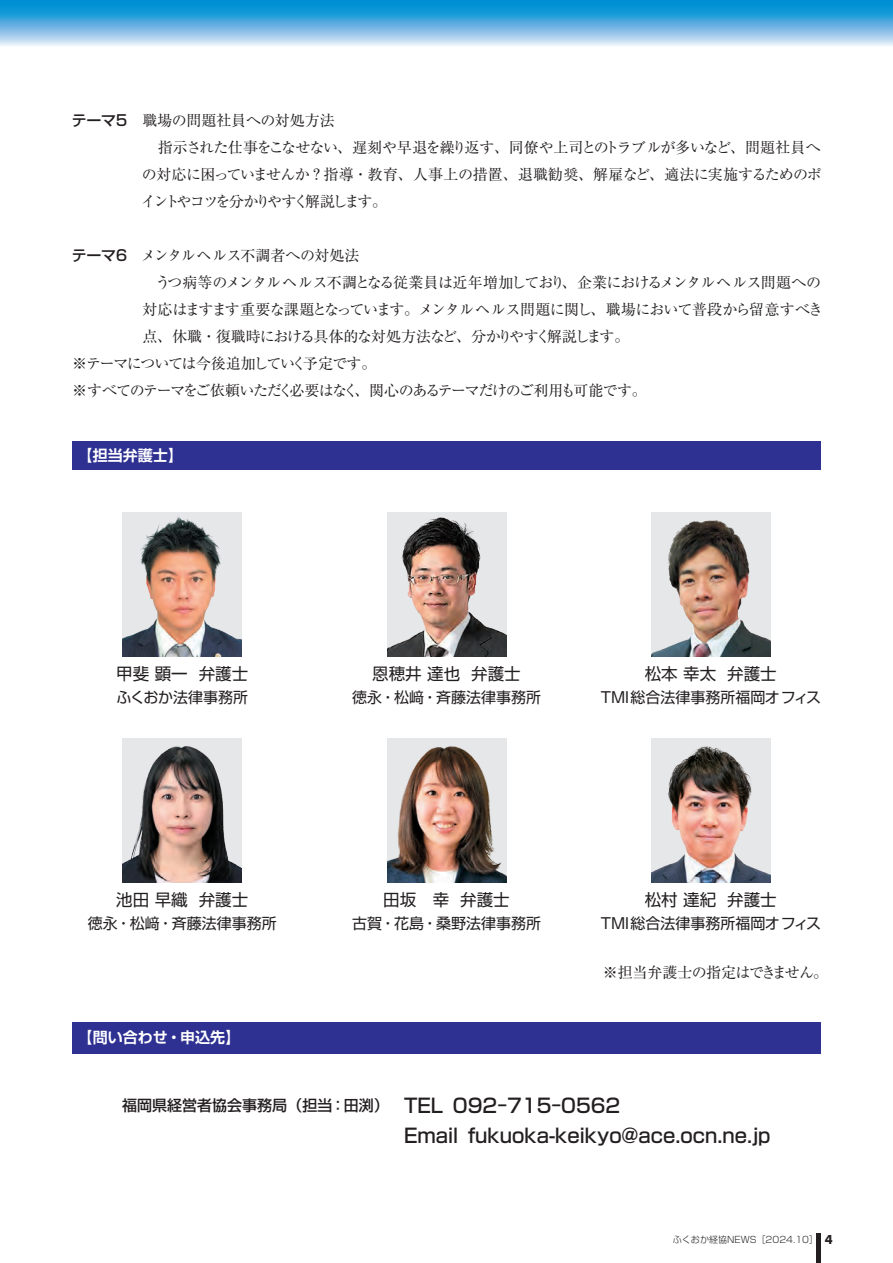
<style>
.page{position:relative;width:893px;height:1263px;background:#fff}
.page>*{position:absolute;margin:0;border:0;box-sizing:border-box;transform-origin:0 0}
.t1{font:500 19.5px "Shin Go Pr 6";color:#231f20}
.t2{font:16.5px "Shin Go Pr 6";color:#231f20}
.t3{font:15px/27px "Ryumin Pr 6";letter-spacing:-.055em;color:#231f20}
.t4{font:15px "Shin Go Pr 6";color:#231f20}
.t5{font:15px "Ryumin Pr 6";letter-spacing:-.09em;color:#231f20}
.t6{font:15px "Ryumin Pr 6";letter-spacing:-.075em;color:#231f20}
.t7{font:500 15px "Shin Go Pr 6";color:#231f20}
.t8{font:15px "Ryumin Pr 6";letter-spacing:-.01em;color:#231f20}
.t9{font:700 15px "Shin Go Pr 6 De";color:#fff}
.t10{font:15px "Ryumin Pr 6";letter-spacing:-.035em;color:#231f20}
.t11{font:300 9px "Shin Go Pr 6";color:#231f20}
.s1{font-family:"Shin Go Pr 6";font-weight:500}
.s2{font-family:"P Shuei Min Pr 6 L"}
.s3{font-size:19.5px}
.s4{font-family:"Futura BT";font-weight:700;font-size:12.75px}
</style>
<div class="page">
<svg style="left:0;top:0;width:893px;height:46px;background:#5db2e1"></svg>
<div style="left:72px;top:1022px;width:749px;height:31px;background:#2e3092"></div>
<img style="left:123px;top:512px;width:119px;height:145px">
<img style="left:387px;top:512px;width:119px;height:145px">
<img style="left:651px;top:512px;width:119px;height:145px">
<img style="left:123px;top:738px;width:119px;height:145px">
<img style="left:387px;top:738px;width:119px;height:145px">
<img style="left:651px;top:738px;width:119px;height:145px">
<div style="left:72px;top:441px;width:749px;height:29px;background:#2e3092"></div>
<div style="left:816px;top:1233px;width:5px;height:30px;background:#231f20"></div>
<p class="t3" style="left:141px;top:106px;width:682px;text-indent:-69px"><span class="s1">テーマ５</span>　職場の問題社員への対処方法<br>　指示された仕事をこなせない、遅刻や早退を繰り返す、同僚や上司とのトラブルが多いなど、問題社員への対応に困っていませんか<span class="s2">？</span>指導・教育、人事上の措置、退職勧奨、解雇など、適法に実施するためのポイントやコツを分かりやすく解説します。</p>
<p class="t8" style="left:72px;top:244px;width:289px"><span class="s1">テーマ６</span>　メンタルヘルス不調者への対処法</p>
<p class="t3" style="left:142px;top:268px;width:680px">　うつ病等のメンタルヘルス不調となる従業員は近年増加しており、企業におけるメンタルヘルス問題への</p>
<p class="t3" style="left:142px;top:295px;width:682px">対応はますます重要な課題となっています。メンタルヘルス問題に関し、職場において普段から留意すべき</p>
<p class="t6" style="left:142px;top:325px;width:488px">点、休職・復職時における具体的な対処方法など、分かりやすく解説します。</p>
<p class="t5" style="left:72px;top:352px;width:321px">※テーマについては今後追加していく予定です。　</p>
<p class="t5" style="left:72px;top:379px;width:576px">※すべてのテーマをご依頼いただく必要はなく、関心のあるテーマだけのご利用も可能です。</p>
<p class="t9" style="left:78px;top:443px;width:107px">【担当弁護士】</p>
<p class="t2" style="left:116px;top:660px;width:133px">甲斐 顕一 弁護士</p>
<p class="t4" style="left:116px;top:684px;width:133px">ふくおか法律事務所</p>
<p class="t2" style="left:116px;top:886px;width:133px">池田 早織 弁護士</p>
<p class="t4" style="left:88px;top:910px;width:190px">徳永・松﨑・斉藤法律事務所</p>
<p class="t9" style="left:78px;top:1025px;width:164px">【問い合わせ・申込先】</p>
<p class="t2" style="left:372px;top:660px;width:150px">恩穂井 達也 弁護士</p>
<p class="t4" style="left:352px;top:684px;width:190px">徳永・松﨑・斉藤法律事務所</p>
<p class="t2" style="left:645px;top:660px;width:133px">松本 幸太 弁護士</p>
<p class="t4" style="left:601px;top:684px;width:222px">TMI総合法律事務所福岡オフィス</p>
<p class="t2" style="left:383px;top:886px;width:128px">田坂 幸 弁護士</p>
<p class="t4" style="left:352px;top:910px;width:190px">古賀・花島・桑野法律事務所</p>
<p class="t2" style="left:645px;top:886px;width:133px">松村 達紀 弁護士</p>
<p class="t4" style="left:601px;top:910px;width:222px">TMI総合法律事務所福岡オフィス</p>
<p class="t10" style="left:603px;top:960px;width:227px">※担当弁護士の指定はできません。</p>
<p class="t7" style="left:122px;top:1093px;width:500px">福岡県経営者協会事務局（担当：田渕） <span class="s3">TEL 092-715-0562</span></p>
<h1 class="t1" style="left:404px;top:1119px;width:368px">Email fukuoka-keikyo@ace.ocn.ne.jp</h1>
<p class="t11" style="left:673px;top:1232px;width:161px">ふくおか経協NEWS［2024.10］ <span class="s4">4</span></p>
</div>
